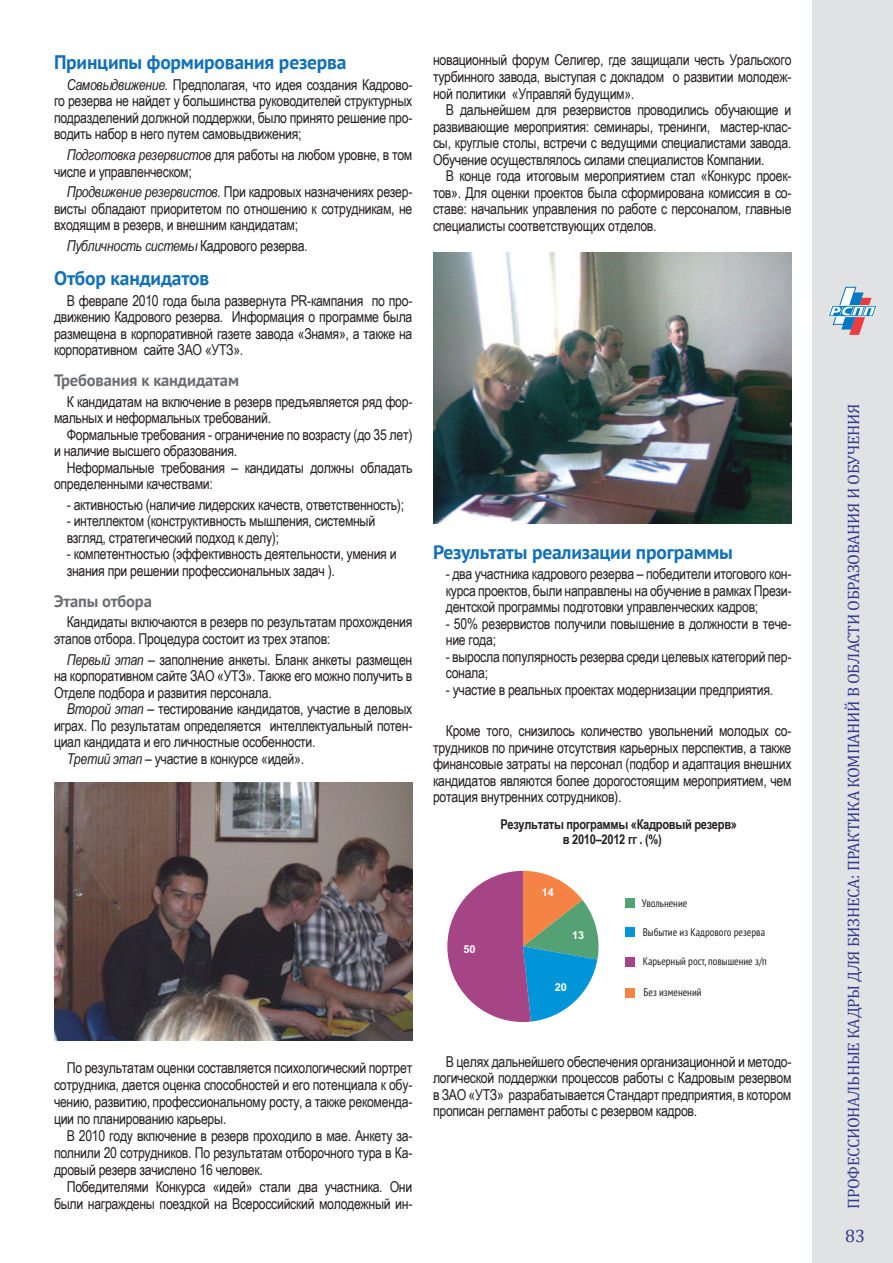
<style>
.page{position:relative;width:893px;height:1263px;background:#fff}
.page>*{position:absolute;margin:0;border:0;box-sizing:border-box;transform-origin:0 0}
.Синий_основной{font:700 19.5px "PT Sans";letter-spacing:-.01em;color:#1070b9}
.t1{font:18px "Cambria";color:#333a90}
.t2{font:16.5px "Cambria";letter-spacing:-.02em;color:#333a90}
.Серый_подзаголовок{font:700 16.5px "PT Sans";letter-spacing:-.01em;color:#6c6d70}
.текст_основной{font:15px/16.5px "Arial Narrow";letter-spacing:-.02em;color:#231f20;text-align:justify}
.текст_основной-2{font:italic 15px "Arial Narrow";letter-spacing:-.02em;color:#231f20}
.текст_основной-3{font:700 13.5px/15px "Arial Narrow";letter-spacing:-.02em;color:#231f20}
.t3{font:condensed 10.95px "PT Sans";color:#231f20}
.t4{font:700 10.95px "Arial";color:#fff}
.s1{font-style:italic}
.s2{font-style:normal}
</style>
<div class="page">
<div style="left:812px;top:0;width:81px;height:1263px;background:#e1e2e4"></div>
<svg style="left:828px;top:287px;width:49px;height:48px"></svg>
<img style="left:54px;top:782px;width:358px;height:259px">
<svg style="left:447px;top:871px;width:151px;height:151px"></svg>
<div style="left:625px;top:898px;width:10px;height:10px;background:#53a174"></div>
<div style="left:625px;top:927px;width:10px;height:10px;background:#0095d9"></div>
<div style="left:625px;top:957px;width:10px;height:9px;background:#a54586"></div>
<div style="left:625px;top:988px;width:10px;height:9px;background:#f58345"></div>
<img style="left:433px;top:253px;width:359px;height:270px">
<p class="Синий_основной" style="left:54px;top:49px;width:294px">Принципы формирования резерва</p>
<p class="текст_основной" style="left:54px;top:76px;width:360px;text-indent:13px"><span class="s1">Самовыдвижение.</span> Предполагая, что идея создания Кадрово&shy;го резерва не найдет у большинства руководителей структурных подразделений должной поддержки, было принято решение про&shy;водить набор в него путем самовыдвижения;</p>
<p class="текст_основной" style="left:54px;top:146px;width:360px;text-indent:13px"><span class="s1">Подготовка резервистов</span> для работы на любом уровне, в том числе и управленческом;</p>
<p class="текст_основной" style="left:54px;top:183px;width:360px;text-indent:13px"><span class="s1">Продвижение резервистов.</span> При кадровых назначениях резер&shy;висты обладают приоритетом по отношению к сотрудникам, не входящим в резерв, и внешним кандидатам;</p>
<p class="текст_основной-2" style="left:67px;top:235px;width:242px">Публичность системы <span class="s2">Кадрового резерва.</span></p>
<p class="Синий_основной" style="left:54px;top:265px;width:157px">Отбор кандидатов</p>
<p class="текст_основной" style="left:54px;top:291px;width:360px;text-indent:13px">В феврале 2010 года была развернута PR-кампания по про&shy;движению Кадрового резерва. Информация о программе была размещена в корпоративной газете завода «Знамя», а также на корпоративном сайте ЗАО «УТЗ».</p>
<p class="Серый_подзаголовок" style="left:54px;top:369px;width:186px">Требования к кандидатам</p>
<p class="текст_основной" style="left:54px;top:392px;width:360px;text-indent:13px">К кандидатам на включение в резерв предъявляется ряд фор&shy;мальных и неформальных требований.</p>
<p class="текст_основной" style="left:54px;top:425px;width:360px;text-indent:13px">Формальные требования - ограничение по возрасту (до 35 лет) и наличие высшего образования.</p>
<p class="текст_основной" style="left:54px;top:458px;width:360px;text-indent:13px">Неформальные требования – кандидаты должны обладать определенными качествами:</p>
<p class="текст_основной" style="left:67px;top:496px;width:339px">- активностью (наличие лидерских качеств, ответственность);</p>
<p class="текст_основной" style="left:67px;top:512px;width:310px">- интеллектом (конструктивность мышления, системный взгляд, стратегический подход к делу);</p>
<p class="текст_основной" style="left:67px;top:545px;width:331px">- компетентностью (эффективность деятельности, умения и знания при решении профессиональных задач ).</p>
<p class="Серый_подзаголовок" style="left:54px;top:590px;width:99px">Этапы отбора</p>
<p class="текст_основной" style="left:54px;top:613px;width:360px;text-indent:13px">Кандидаты включаются в резерв по результатам прохождения этапов отбора. Процедура состоит из трех этапов:</p>
<p class="текст_основной" style="left:54px;top:650px;width:360px;text-indent:13px"><span class="s1">Первый этап</span> – заполнение анкеты. Бланк анкеты размещен на корпоративном сайте ЗАО «УТЗ». Также его можно получить в Отделе подбора и развития персонала.</p>
<p class="текст_основной" style="left:54px;top:700px;width:360px;text-indent:13px"><span class="s1">Второй этап</span> – тестирование кандидатов, участие в деловых играх. По результатам определяется интеллектуальный потен&shy;циал кандидата и его личностные особенности.</p>
<p class="текст_основной" style="left:67px;top:749px;width:239px"><span class="s1">Третий этап</span> – участие в конкурсе «идей».</p>
<p class="текст_основной" style="left:433px;top:51px;width:360px;line-height:17px">новационный форум Селигер, где защищали честь Уральского турбинного завода, выступая с докладом о развитии молодеж&shy;ной политики «Управляй будущим».</p>
<p class="текст_основной" style="left:433px;top:101px;width:360px;text-indent:13px">В дальнейшем для резервистов проводились обучающие и развивающие мероприятия: семинары, тренинги, мастер-клас&shy;сы, круглые столы, встречи с ведущими специалистами завода.<br>Обучение осуществлялось силами специалистов Компании.</p>
<p class="текст_основной" style="left:433px;top:167px;width:360px;text-indent:13px">В конце года итоговым мероприятием стал «Конкурс проек&shy;тов». Для оценки проектов была сформирована комиссия в со&shy;ставе: начальник управления по работе с персоналом, главные специалисты соответствующих отделов.</p>
<p class="Синий_основной" style="left:433px;top:539px;width:301px">Результаты реализации программы</p>
<p class="текст_основной" style="left:446px;top:565px;width:347px">- два участника кадрового резерва – победители итогового кон&shy;курса проектов, были направлены на обучение в рамках Прези&shy;дентской программы подготовки управленческих кадров;</p>
<p class="текст_основной" style="left:446px;top:615px;width:347px">- 50% резервистов получили повышение в должности в тече&shy;ние года;</p>
<p class="текст_основной" style="left:446px;top:648px;width:347px">- выросла популярность резерва среди целевых категорий пер&shy;сонала;</p>
<p class="текст_основной" style="left:446px;top:681px;width:329px">- участие в реальных проектах модернизации предприятия.</p>
<p class="текст_основной" style="left:433px;top:722px;width:360px;text-indent:13px">Кроме того, снизилось количество увольнений молодых со&shy;трудников по причине отсутствия карьерных перспектив, а также финансовые затраты на персонал (подбор и адаптация внешних кандидатов являются более дорогостоящим мероприятием, чем ротация внутренних сотрудников).</p>
<p class="текст_основной-3" style="left:563px;top:816px;width:176px;text-indent:-62px">Результаты программы «Кадровый резерв» в 2010–2012 гг . (%)</p>
<p class="t4" style="left:463px;top:943px;width:14px">50</p>
<p class="t4" style="left:542px;top:885px;width:14px">14</p>
<p class="t4" style="left:572px;top:928px;width:14px">13</p>
<p class="t4" style="left:555px;top:981px;width:14px">20</p>
<p class="t3" style="left:642px;top:899px;width:47px">Увольнение</p>
<p class="t3" style="left:643px;top:928px;width:124px">Выбытие из Кадрового резерва</p>
<p class="t3" style="left:643px;top:957px;width:126px">Карьерный рост, повышение з п/</p>
<p class="t3" style="left:644px;top:988px;width:60px">Без изменений</p>
<p class="текст_основной" style="left:54px;top:1059px;width:360px;line-height:17px;text-indent:13px">По результатам оценки составляется психологический портрет сотрудника, дается оценка способностей и его потенциала к обу&shy;чению, развитию, профессиональному росту, а также рекоменда&shy;ции по планированию карьеры.</p>
<p class="текст_основной" style="left:54px;top:1126px;width:360px;line-height:17px;text-indent:13px">В 2010 году включение в резерв проходило в мае. Анкету за&shy;полнили 20 сотрудников. По результатам отборочного тура в Ка&shy;дровый резерв зачислено 16 человек.</p>
<p class="текст_основной" style="left:54px;top:1177px;width:360px;line-height:17px;text-align:right">Победителями Конкурса «идей» стали два участника. Они были награждены поездкой на Всероссийский молодежный ин-</p>
<p class="текст_основной" style="left:433px;top:1053px;width:360px;text-indent:13px">В целях дальнейшего обеспечения организационной и методо&shy;логической поддержки процессов работы с Кадровым резервом в ЗАО «УТЗ» разрабатывается Стандарт предприятия, в котором прописан регламент работы с резервом кадров.</p>
<p class="t2" style="left:844px;top:1209px;width:807px;rotate:-90deg">ПРОФЕССИОНАЛЬНЫЕ КАДРЫ ДЛЯ БИЗНЕСА: ПРАКТИКА КОМПАНИЙ В ОБЛАСТИ ОБРАЗОВАНИЯ И ОБУЧЕНИЯ</p>
<p class="t1" style="left:845px;top:1225px;width:22px">83</p>
</div>
